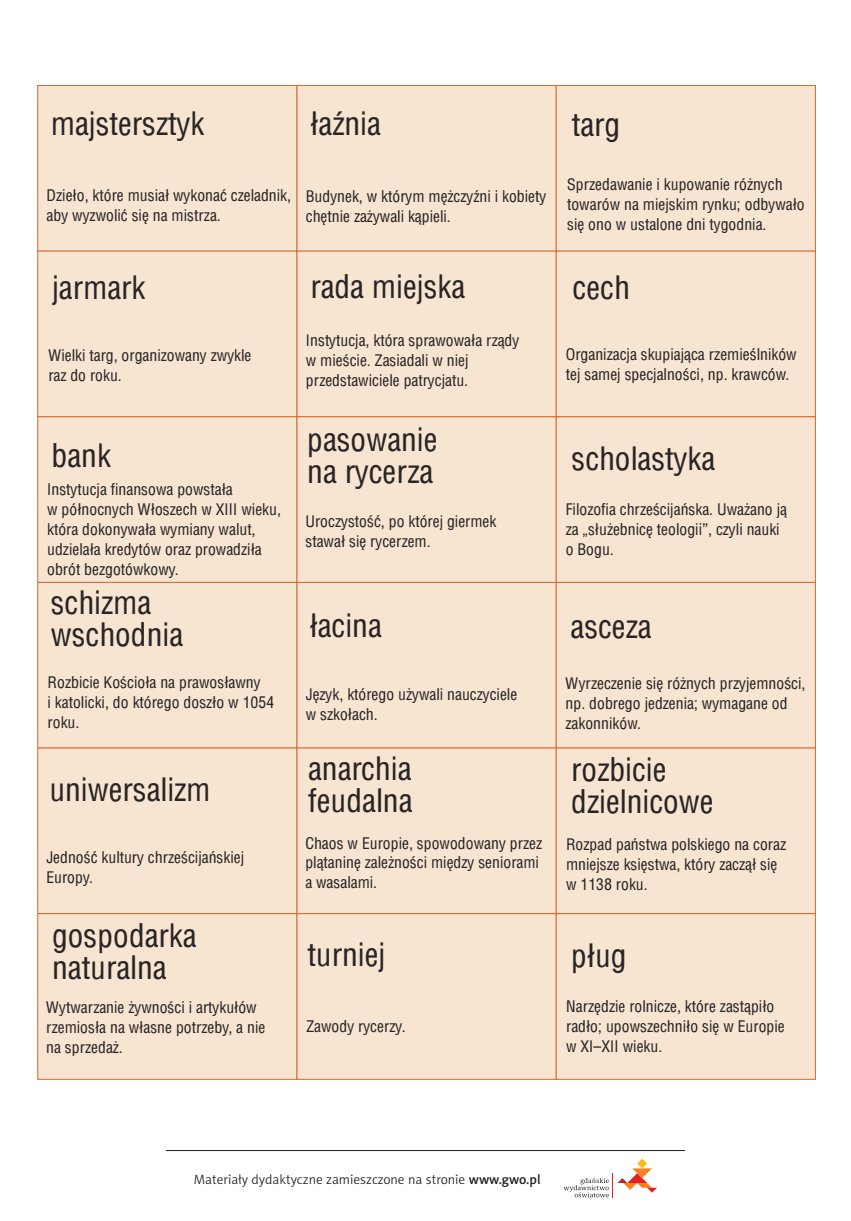
<style>
.page{position:relative;width:851px;height:1221px;background:#fff}
.page>*{position:absolute;margin:0;border:0;box-sizing:border-box;transform-origin:0 0}
.t1{font:34.2px/32px "Helvetica Condensed Pl";color:#292526}
.t2{font:17.1px/20px "Helvetica Condensed Pl";color:#292526}
.t3{font:15.6px "Helvetica Condensed Pl";color:#292526}
.t4{font:13.5px "Naomi Sans EFN Light";color:#231f20}
.s1{font-family:"Naomi Sans EFN Medium"}
</style>
<div class="page">
<hr style="left:166px;top:1150px;width:519px;height:1px;background:#231f20">
<svg style="left:563px;top:1158px;width:94px;height:39px"></svg>
<div style="left:38px;top:85px;width:259px;height:166px;background:#f7e5d1"></div>
<div style="left:37px;top:85px;width:260px;height:166px;border:1px solid #d86c31"></div>
<div style="left:38px;top:251px;width:259px;height:166px;background:#f7e5d1"></div>
<div style="left:37px;top:251px;width:260px;height:166px;border:1px solid #d86c31"></div>
<div style="left:38px;top:417px;width:259px;height:165px;background:#f7e5d1"></div>
<div style="left:37px;top:416px;width:260px;height:166px;border:1px solid #d86c31"></div>
<div style="left:38px;top:582px;width:259px;height:166px;background:#f7e5d1"></div>
<div style="left:37px;top:582px;width:260px;height:166px;border:1px solid #d86c31"></div>
<div style="left:38px;top:748px;width:259px;height:165px;background:#f7e5d1"></div>
<div style="left:37px;top:747px;width:260px;height:167px;border:1px solid #d86c31"></div>
<div style="left:38px;top:913px;width:259px;height:166px;background:#f7e5d1"></div>
<div style="left:37px;top:913px;width:260px;height:166px;border:1px solid #d86c31"></div>
<div style="left:297px;top:85px;width:259px;height:166px;background:#f7e5d1"></div>
<div style="left:296px;top:85px;width:260px;height:166px;border:1px solid #d86c31"></div>
<div style="left:297px;top:251px;width:259px;height:166px;background:#f7e5d1"></div>
<div style="left:296px;top:251px;width:260px;height:166px;border:1px solid #d86c31"></div>
<div style="left:297px;top:417px;width:259px;height:165px;background:#f7e5d1"></div>
<div style="left:296px;top:416px;width:260px;height:166px;border:1px solid #d86c31"></div>
<div style="left:297px;top:582px;width:259px;height:166px;background:#f7e5d1"></div>
<div style="left:296px;top:582px;width:260px;height:166px;border:1px solid #d86c31"></div>
<div style="left:297px;top:748px;width:259px;height:165px;background:#f7e5d1"></div>
<div style="left:296px;top:747px;width:260px;height:167px;border:1px solid #d86c31"></div>
<div style="left:297px;top:913px;width:259px;height:166px;background:#f7e5d1"></div>
<div style="left:296px;top:913px;width:260px;height:166px;border:1px solid #d86c31"></div>
<div style="left:556px;top:85px;width:259px;height:166px;background:#f7e5d1"></div>
<div style="left:555px;top:85px;width:260px;height:166px;border:1px solid #d86c31"></div>
<div style="left:556px;top:251px;width:259px;height:166px;background:#f7e5d1"></div>
<div style="left:555px;top:251px;width:260px;height:166px;border:1px solid #d86c31"></div>
<div style="left:556px;top:417px;width:259px;height:165px;background:#f7e5d1"></div>
<div style="left:555px;top:416px;width:260px;height:166px;border:1px solid #d86c31"></div>
<div style="left:556px;top:582px;width:259px;height:166px;background:#f7e5d1"></div>
<div style="left:555px;top:582px;width:260px;height:166px;border:1px solid #d86c31"></div>
<div style="left:556px;top:748px;width:259px;height:165px;background:#f7e5d1"></div>
<div style="left:555px;top:747px;width:260px;height:167px;border:1px solid #d86c31"></div>
<div style="left:556px;top:913px;width:259px;height:166px;background:#f7e5d1"></div>
<div style="left:555px;top:913px;width:260px;height:166px;border:1px solid #d86c31"></div>
<p class="t1" style="left:51px;top:107px;width:155px">majstersztyk</p>
<p class="t1" style="left:310px;top:107px;width:72px">³aŸnia</p>
<p class="t2" style="left:47px;top:185px;width:246px">Dzie³o, które musia³ wykonaæ czeladnik, aby wyzwoliæ siê na mistrza.</p>
<p class="t2" style="left:306px;top:186px;width:242px">Budynek, w którym mê¿czyŸni i kobiety chêtnie za¿ywali k¹pieli.</p>
<p class="t1" style="left:52px;top:270px;width:95px">jarmark</p>
<p class="t2" style="left:48px;top:345px;width:204px">Wielki targ, organizowany zwykle raz do roku.</p>
<p class="t1" style="left:52px;top:439px;width:61px">bank</p>
<p class="t2" style="left:47px;top:479px;width:235px">Instytucja finansowa powsta³a<br>w pó³nocnych W³oszech w XIII wieku, która dokonywa³a wymiany walut, udziela³a kredytów oraz prowadzi³a obrót bezgotówkowy.</p>
<p class="t1" style="left:51px;top:586px;width:134px">schizma wschodnia</p>
<p class="t2" style="left:48px;top:672px;width:228px">Rozbicie Koœcio³a na prawos³awny<br>i katolicki, do którego dosz³o w 1054 roku.</p>
<p class="t1" style="left:310px;top:269px;width:156px">rada miejska</p>
<p class="t2" style="left:306px;top:330px;width:215px">Instytucja, która sprawowa³a rz¹dy w mieœcie. Zasiadali w niej przedstawiciele patrycjatu.</p>
<p class="t1" style="left:307px;top:423px;width:132px">pasowanie na rycerza</p>
<p class="t2" style="left:305px;top:511px;width:192px">Uroczystoœæ, po której giermek stawa³ siê rycerzem.</p>
<p class="t1" style="left:309px;top:609px;width:74px">³acina</p>
<p class="t2" style="left:306px;top:684px;width:213px">Jêzyk, którego u¿ywali nauczyciele w szko³ach.</p>
<p class="t1" style="left:571px;top:108px;width:50px">targ</p>
<p class="t2" style="left:567px;top:174px;width:239px">Sprzedawanie i kupowanie ró¿nych towarów na miejskim rynku; odbywa³o siê ono w ustalone dni tygodnia.</p>
<p class="t1" style="left:572px;top:271px;width:59px">cech</p>
<p class="t2" style="left:565px;top:344px;width:232px">Organizacja skupiaj¹ca rzemieœlników tej samej specjalnoœci, np. krawców.</p>
<p class="t1" style="left:571px;top:442px;width:145px">scholastyka</p>
<p class="t2" style="left:565px;top:499px;width:223px">Filozofia chrzeœcijañska. Uwa¿ano j¹ za s³u¿ebnicê teologii”, czyli nauki o Bogu.</p>
<p class="t3" style="left:582px;top:521px;width:7px">„</p>
<p class="t1" style="left:570px;top:610px;width:82px">asceza</p>
<p class="t2" style="left:565px;top:673px;width:241px">Wyrzeczenie siê ró¿nych przyjemnoœci, np. dobrego jedzenia; wymagane od zakonników.</p>
<p class="t1" style="left:49px;top:773px;width:163px">uniwersalizm</p>
<p class="t2" style="left:46px;top:847px;width:199px">Jednoœæ kultury chrzeœcijañskiej<br>Europy.</p>
<p class="t1" style="left:52px;top:918px;width:146px">gospodarka naturalna</p>
<p class="t2" style="left:46px;top:997px;width:220px">Wytwarzanie ¿ywnoœci i artyku³ów rzemios³a na w³asne potrzeby, a nie na sprzeda¿.</p>
<p class="t1" style="left:308px;top:751px;width:106px">anarchia feudalna</p>
<p class="t1" style="left:571px;top:753px;width:144px">rozbicie dzielnicowe</p>
<p class="t2" style="left:566px;top:833px;width:221px">Rozpad pañstwa polskiego na coraz mniejsze ksiêstwa, który zacz¹³ siê w 1138 roku.</p>
<p class="t2" style="left:305px;top:832px;width:238px">Chaos w Europie, spowodowany przez pl¹taninê zale¿noœci miêdzy seniorami a wasalami.</p>
<p class="t1" style="left:307px;top:937px;width:80px">turniej</p>
<p class="t2" style="left:306px;top:1016px;width:101px">Zawody rycerzy.</p>
<p class="t1" style="left:571px;top:938px;width:57px">p³ug</p>
<p class="t2" style="left:566px;top:995px;width:220px">Narzêdzie rolnicze, które zast¹pi³o rad³o; upowszechni³o siê w Europie w XI XII wieku.</p>
<p class="t2" style="left:593px;top:1035px;width:9px">–</p>
<p class="t4" style="left:194px;top:1171px;width:348px">Materiały dydaktyczne zamieszczone na stronie <span class="s1">www.gwo.pl</span></p>
</div>
